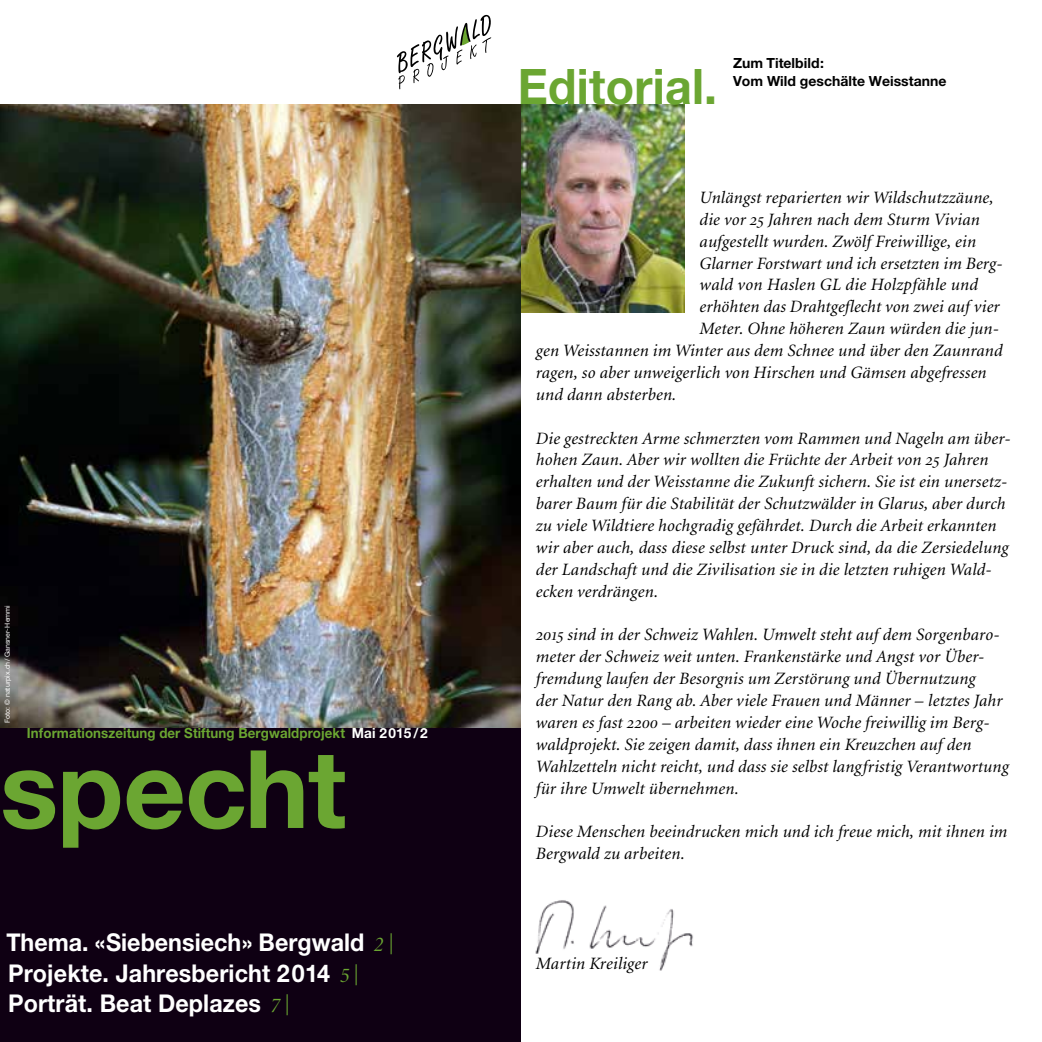
<style>
.page{position:relative;width:1042px;height:1042px;background:#fff}
.page>*{position:absolute;margin:0;border:0;box-sizing:border-box;transform-origin:0 0}
.t1{font:700 108.5px "Helvetica Neue LT Std";letter-spacing:-.01em;color:#6ba632}
.t2{font:700 49px "Helvetica Neue LT Std";letter-spacing:.005em;color:#6ba632;scale:.95 1}
.t3{font:700 24.5px/30.6px "Helvetica Neue LT Std";letter-spacing:.005em;color:#fff;scale:.95 1}
.t4{font:italic 17.32px/21.9px "Minion";letter-spacing:.01em;color:#000}
.t5{font:700 14px "Helvetica Neue LT Std";letter-spacing:.005em;color:#6ba632;scale:.95 1}
.t6{font:700 14px/17.5px "Helvetica Neue LT Std";color:#000}
.t7{font:7px "Helvetica Neue LT Std";letter-spacing:.01em;color:#fff}
.s1{color:#fff}
.s2{font-family:"Minion Display";font-weight:400;font-style:italic;font-size:21px;color:#6ba632}
.s3{font-family:"Minion Exp Display"}
</style>
<div class="page">
<img style="left:0;top:104px;width:521px;height:624px">
<svg style="left:397px;top:15px;width:94px;height:74px"></svg>
<div style="left:0;top:728px;width:521px;height:314px;background:#0f0013"></div>
<img style="left:535px;top:900px;width:158px;height:71px">
<img style="left:521px;top:104px;width:164px;height:208px">
<p class="t7" style="left:3px;top:723px;width:120px;rotate:-90deg">Foto: © naturpix.ch /Gansner-Hemmi</p>
<p class="t5" style="left:27px;top:724px;width:423px">Informationszeitung der Stiftung Bergwaldprojekt <span class="s1">Mai 2015 /2</span></p>
<h1 class="t1" style="left:0;top:722px;width:348px">specht</h1>
<h3 class="t3" style="left:6px;top:926px;width:409px">Thema. «Siebensiech» Bergwald <span class="s2">2 |<br></span>Projekte. Jahresbericht 2014 <span class="s2">5 |<br></span>Porträt. Beat Deplazes <span class="s2">7 |</span></h3>
<h2 class="t2" style="left:518px;top:56px;width:211px">Editorial.</h2>
<p class="t6" style="left:733px;top:54px;width:215px">Zum Titelbild:<br>Vom Wild geschälte Weisstanne</p>
<p class="t4" style="left:699px;top:187px;width:295px">Unlängst reparierten wir Wildschutzzäune,</p>
<p class="t4" style="left:699px;top:209px;width:282px">die vor <span class="s3">25</span> Jahren nach dem Sturm Vivian</p>
<p class="t4" style="left:699px;top:231px;width:278px">aufgestellt wurden. Zwölf Freiwillige, ein</p>
<p class="t4" style="left:699px;top:253px;width:305px">Glarner Forstwart und ich ersetzten im Berg-</p>
<p class="t4" style="left:699px;top:275px;width:280px">wald von Haslen GL die Holzpfähle und</p>
<p class="t4" style="left:699px;top:296px;width:301px">erhöhten das Drahtgeflecht von zwei auf vier</p>
<p class="t4" style="left:699px;top:318px;width:301px">Meter. Ohne höheren Zaun würden die jun-</p>
<p class="t4" style="left:536px;top:340px;width:468px">gen Weisstannen im Winter aus dem Schnee und über den Zaunrand</p>
<p class="t4" style="left:536px;top:362px;width:452px">ragen, so aber unweigerlich von Hirschen und Gämsen abgefressen</p>
<p class="t4" style="left:536px;top:384px;width:142px">und dann absterben.</p>
<p class="t4" style="left:536px;top:428px;width:476px">Die gestreckten Arme schmerzten vom Rammen und Nageln am über&shy;hohen Zaun. Aber wir wollten die Früchte der Arbeit von <span class="s3">25</span> Jahren erhalten und der Weisstanne die Zukunft sichern. Sie ist ein unersetz&shy;barer Baum für die Stabilität der Schutzwälder in Glarus, aber durch zu viele Wildtiere hochgradig gefährdet. Durch die Arbeit erkannten wir aber auch, dass diese selbst unter Druck sind, da die Zersiedelung der Landschaft und die Zivilisation sie in die letzten ruhigen Wald&shy;ecken verdrängen.</p>
<p class="t4" style="left:536px;top:625px;width:474px"><span class="s3">2015</span> sind in der Schweiz Wahlen. Umwelt steht auf dem Sorgenbaro&shy;meter der Schweiz weit unten. Frankenstärke und Angst vor Über&shy;fremdung laufen der Besorgnis um Zerstörung und Übernutzung<br>der Natur den Rang ab. Aber viele Frauen und Männer – letztes Jahr waren es fast <span class="s3">2200</span> – arbeiten wieder eine Woche freiwillig im Berg&shy;waldprojekt. Sie zeigen damit, dass ihnen ein Kreuzchen auf den Wahlzetteln nicht reicht, und dass sie selbst langfristig Verantwortung für ihre Umwelt übernehmen.</p>
<p class="t4" style="left:536px;top:821px;width:473px">Diese Menschen beeindrucken mich und ich freue mich, mit ihnen im<br>Bergwald zu arbeiten.</p>
<p class="t4" style="left:536px;top:953px;width:113px">Martin Kreiliger</p>
</div>
